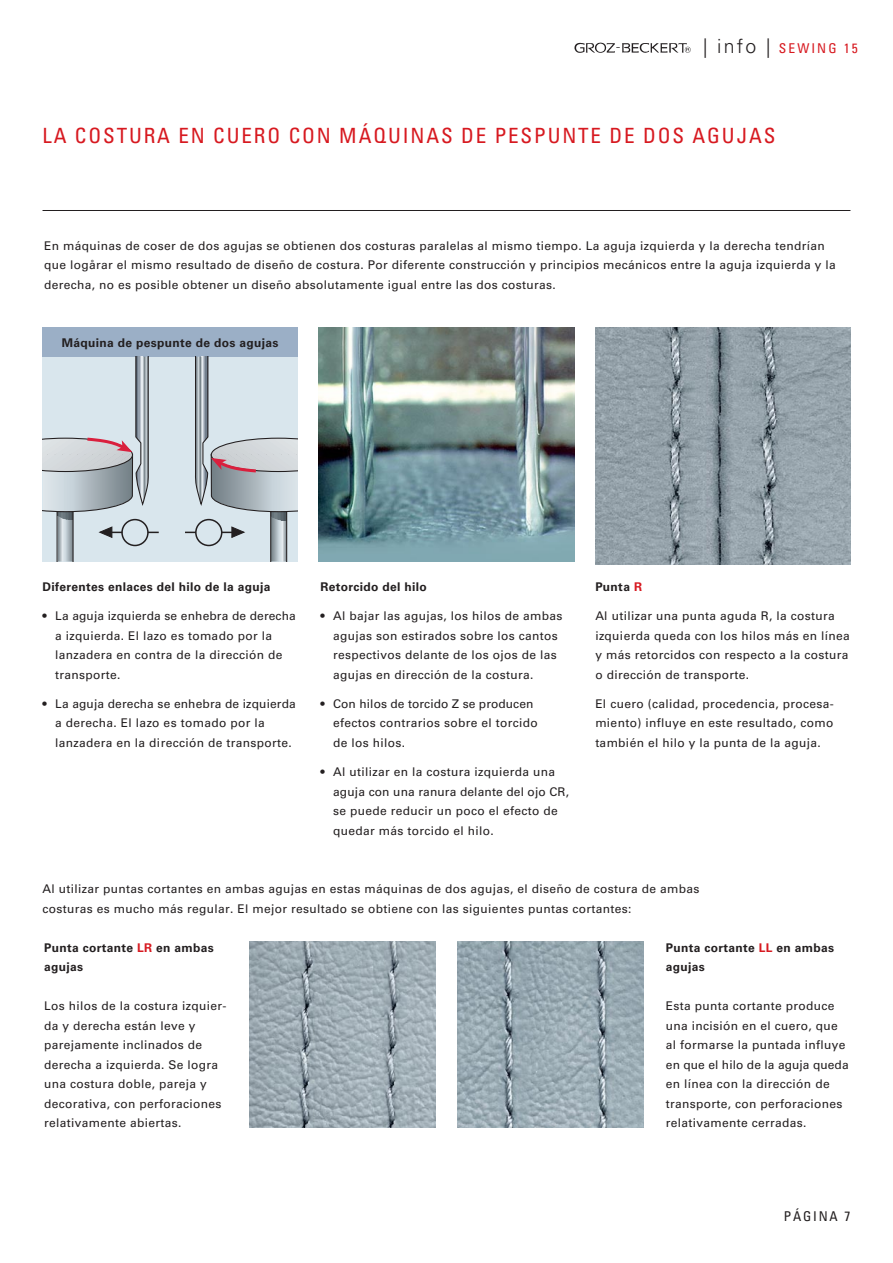
<style>
.page{position:relative;width:893px;height:1263px;background:#fff}
.page>*{position:absolute;margin:0;border:0;box-sizing:border-box;transform-origin:0 0}
.t1{font:condensed 21px "Univers LT Std";letter-spacing:.09em;color:#d71920}
.t2{font:condensed 13.5px "Univers LT Std";letter-spacing:.155em;color:#d71920}
.t3{font:condensed 13.5px "Univers LT Std";letter-spacing:.135em;color:#231f20}
.t4{font:12px/19.5px "Univers LT Std";letter-spacing:.03em;color:#231f20}
.t5{font:700 12px/19.5px "Univers LT Std";letter-spacing:.03em;color:#231f20}
.s1{font-weight:300;font-stretch:normal;font-size:19.5px;color:#231f20}
.s2{color:#d71920}
</style>
<div class="page">
<div style="left:43px;top:327px;width:255px;height:30px;background:#9bafc6"></div>
<img style="left:595px;top:327px;width:255px;height:237px">
<img style="left:319px;top:327px;width:255px;height:234px">
<div style="left:43px;top:357px;width:255px;height:204px;background:#d9e6ed"></div>
<svg style="left:43px;top:357px;width:116px;height:204px"></svg>
<svg style="left:185px;top:357px;width:113px;height:204px"></svg>
<img style="left:250px;top:942px;width:186px;height:185px">
<img style="left:457px;top:942px;width:186px;height:185px">
<hr style="left:43px;top:210px;width:807px;height:1px;background:#231f20">
<img style="left:574px;top:42px;width:117px;height:11px">
<p class="t2" style="left:703px;top:41px;width:156px"><span class="s1">| info |</span> SEWING 15</p>
<h1 class="t1" style="left:43px;top:123px;width:734px">LA COSTURA EN CUERO CON MÁQUINAS DE PESPUNTE DE DOS AGUJAS</h1>
<p class="t4" style="left:44px;top:237px;width:793px">En máquinas de coser de dos agujas se ob tienen dos costuras paralelas al mismo tiempo. La aguja izquierda y la derecha tendrían que logårar el mismo resultado de diseño de costura. Por diferente construcción y principios mecánicos entre la aguja izquierda y la derecha, no es posible obtener un diseño absolutamente igual entre las dos costuras.</p>
<p class="t5" style="left:62px;top:334px;width:218px">Máquina de pespunte de dos agujas</p>
<p class="t5" style="left:43px;top:578px;width:230px">Diferentes enlaces del hilo de la aguja</p>
<p class="t4" style="left:55px;top:607px;width:242px;text-indent:-13px">• La aguja izquierda se enhebra de derecha a izquierda. El lazo es tomado por la lanzadera en contra de la dirección de transporte.</p>
<p class="t4" style="left:55px;top:695px;width:242px;text-indent:-13px">• La aguja derecha se enhebra de izquierda a derecha. El lazo es tomado por la lanzadera en la dirección de transporte.</p>
<p class="t5" style="left:320px;top:578px;width:108px">Retorcido del hilo</p>
<p class="t4" style="left:333px;top:607px;width:231px;text-indent:-13px">• Al bajar las agujas, los hilos de ambas agujas son estirados sobre los cantos respectivos delante de los ojos de las agujas en dirección de la costura.</p>
<p class="t4" style="left:333px;top:695px;width:206px;text-indent:-13px">• Con hilos de torcido Z se producen efectos contrarios sobre el torcido de los hilos.</p>
<p class="t4" style="left:333px;top:763px;width:237px;text-indent:-13px">• Al utilizar en la costura izquierda una aguja con una ranura delante del ojo CR, se puede reducir un poco el efecto de quedar más torcido el hilo.</p>
<p class="t5" style="left:595px;top:578px;width:48px">Punta <span class="s2">R</span></p>
<p class="t4" style="left:595px;top:607px;width:256px">Al utilizar una punta aguda R, la costura izquierda queda con los hilos más en línea y más retorcidos con respecto a la costura o dirección de transporte.</p>
<p class="t4" style="left:595px;top:695px;width:240px;text-align:justify">El cuero (calidad, procedencia, procesa - miento) influye en este resultado, como también el hilo y la punta de la aguja.</p>
<p class="t4" style="left:43px;top:880px;width:658px">Al utilizar puntas cortantes en ambas agujas en estas máquinas de dos agujas, el diseño de costura de ambas costuras es mucho más regular. El mejor resultado se obtiene con las siguientes puntas cortantes:</p>
<p class="t5" style="left:44px;top:939px;width:171px">Punta cortante <span class="s2">LR</span> en ambas agujas</p>
<p class="t4" style="left:44px;top:997px;width:184px">Los hilos de la costura izquier&shy;da y derecha están leve y parejamente inclinados de derecha a izquierda. Se logra una costura doble, pareja y decorativa, con perforacio nes relativamente abiertas.</p>
<p class="t5" style="left:666px;top:939px;width:170px">Punta cortante <span class="s2">LL</span> en ambas agujas</p>
<p class="t4" style="left:666px;top:997px;width:184px">Esta punta cortante produce una incisión en el cuero, que al formarse la puntada influye en que el hilo de la aguja queda en línea con la dirección de transporte, con perforaciones relativamente cerradas.</p>
<p class="t3" style="left:784px;top:1208px;width:68px">PÁGINA 7</p>
</div>
